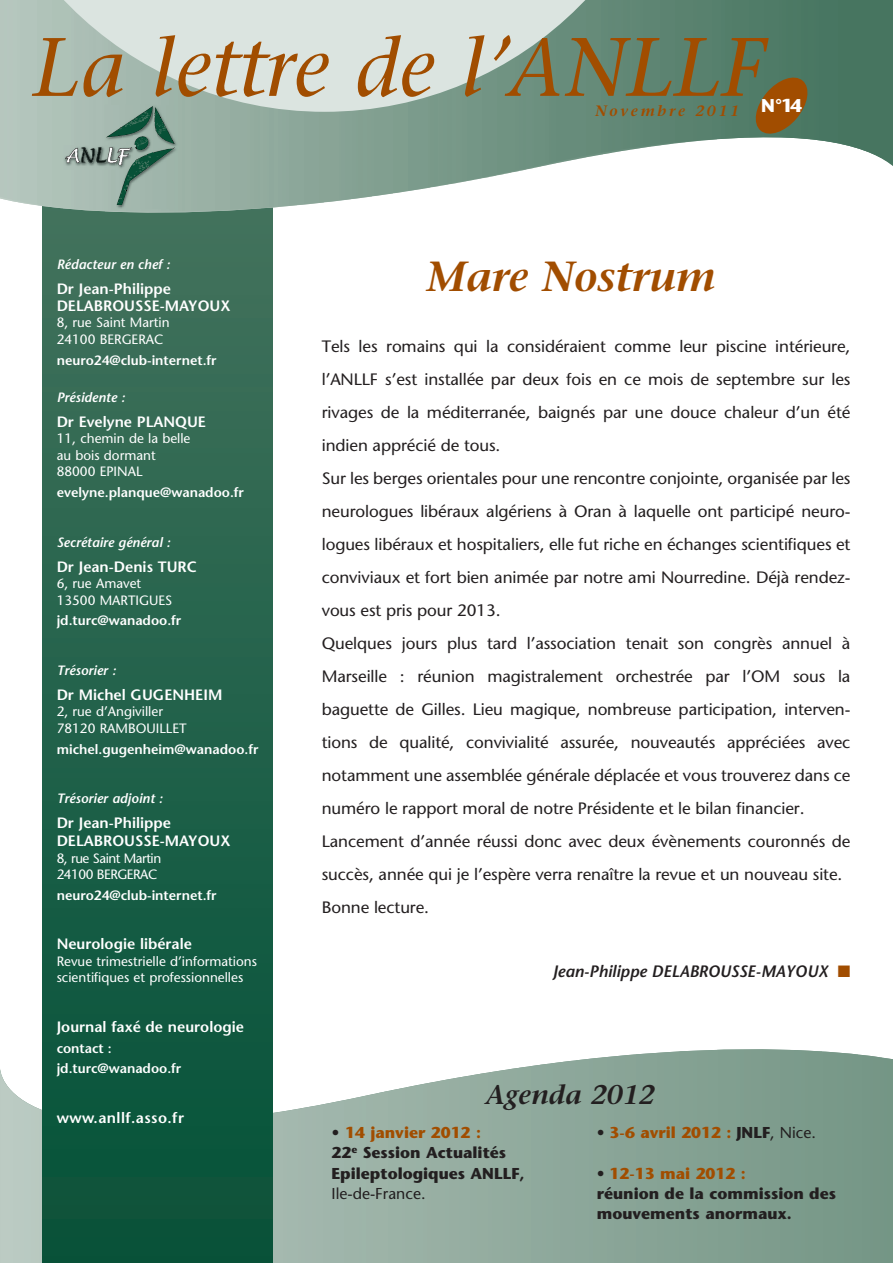
<style>
.page{position:relative;width:893px;height:1263px;background:#fff}
.page>*{position:absolute;margin:0;border:0;box-sizing:border-box;transform-origin:0 0}
.t1{font:italic 500 82.65px "Stone Serif Std";color:#a14d00}
.t2{font:italic 600 42px "Stone Serif Std";letter-spacing:-.01em;color:#a14d00}
.t3{font:italic 600 27px "Stone Serif Std";color:#231f20}
.t4{font:500 16.5px/33px "Stone Sans Std";letter-spacing:-.005em;color:#231f20}
.t5{font:italic 600 16.5px "Stone Sans Std";letter-spacing:-.005em;color:#231f20}
.t6{font:700 15.75px/20.2px "Stone Sans Std";color:#231f20}
.t7{font:700 15.75px "Stone Sans Std";color:#a14d00}
.t8{font:500 15.75px "Stone Sans Std";color:#231f20}
.t9{font:600 15px/16.5px "Stone Sans Std";color:#fff}
.t10{font:600 15px "Stone Sans Std";letter-spacing:.03em;color:#fff}
.t11{font:italic 600 15px "Stone Serif Std";letter-spacing:.18em;color:#a14d00}
.t12{font:500 13.5px/16.5px "Stone Sans Std";color:#fff}
.t13{font:600 13.5px/20.7px "Stone Sans Std";color:#fff}
.t14{font:italic 600 13.5px "Stone Sans Std";color:#fff}
.t15{font:500 13.5px/16.5px "Stone Sans Std";letter-spacing:-.035em;color:#fff}
.s1{color:#a14d00}
.s2{font-weight:500;color:#231f20}
.s3{color:#231f20}
.s4{font-weight:500}
</style>
<div class="page">
<svg style="left:0;top:1048px;width:893px;height:215px;background:#98b0a4"></svg>
<div style="left:43px;top:105px;width:229px;height:1158px;background:linear-gradient(to bottom,#477560,#045138)"></div>
<img style="left:0;top:0;width:893px;height:213px">
<img style="left:115px;top:206px;width:7px;height:3px">
<svg style="left:65px;top:148px;width:29px;height:11px"></svg>
<img style="left:96px;top:147px;width:10px;height:12px">
<img style="left:81px;top:150px;width:14px;height:9px">
<img style="left:97px;top:148px;width:9px;height:11px">
<img style="left:63px;top:159px;width:43px;height:11px">
<img style="left:105px;top:112px;width:1px;height:29px">
<img style="left:175px;top:120px;width:3px;height:28px">
<img style="left:122px;top:173px;width:56px;height:36px">
<svg style="left:106px;top:112px;width:69px;height:94px;background:#7b9a8d"></svg>
<svg style="left:0;top:0;width:685px;height:112px;background:#b1c4bb"></svg>
<svg style="left:752px;top:74px;width:59px;height:64px;background:#7a622f"></svg>
<h1 class="t1" style="left:33px;top:19px;width:734px">La lettre de l’ANLLF</h1>
<p class="t11" style="left:595px;top:105px;width:208px">Novembre 2011 <sup>N°14</sup></p>
<p class="t14" style="left:57px;top:259px;width:115px">Rédacteur en chef :</p>
<p class="t9" style="left:57px;top:281px;width:175px">Dr Jean-Philippe<br>DELABROUSSE-MAYOUX</p>
<p class="t12" style="left:57px;top:316px;width:114px">8, rue Saint Martin<br>24100 BERGERAC</p>
<p class="t13" style="left:57px;top:349px;width:162px">neuro24@club-internet.fr</p>
<p class="t14" style="left:57px;top:391px;width:70px">Présidente :</p>
<p class="t9" style="left:57px;top:413px;width:151px">Dr Evelyne PLANQUE</p>
<p class="t12" style="left:57px;top:432px;width:135px">11, chemin de la belle au bois dormant<br>88000 EPINAL</p>
<p class="t13" style="left:57px;top:482px;width:189px">evelyne.planque@wanadoo.fr</p>
<p class="t14" style="left:57px;top:536px;width:115px">Secrétaire général :</p>
<p class="t9" style="left:57px;top:558px;width:142px">Dr Jean-Denis TURC</p>
<p class="t12" style="left:57px;top:576px;width:117px">6, rue Amavet<br>13500 MARTIGUES</p>
<p class="t13" style="left:57px;top:610px;width:126px">jd.turc@wanadoo.fr</p>
<p class="t14" style="left:57px;top:664px;width:61px">Trésorier :</p>
<p class="t9" style="left:57px;top:686px;width:167px">Dr Michel GUGENHEIM</p>
<p class="t12" style="left:57px;top:705px;width:131px">2, rue d’Angiviller<br>78120 RAMBOUILLET</p>
<p class="t13" style="left:57px;top:738px;width:203px">michel.gugenheim@wanadoo.fr</p>
<p class="t14" style="left:57px;top:793px;width:107px">Trésorier adjoint :</p>
<p class="t9" style="left:57px;top:814px;width:175px;line-height:18px">Dr Jean-Philippe<br>DELABROUSSE-MAYOUX</p>
<p class="t15" style="left:57px;top:851px;width:106px">8, rue Saint Martin<br>24100 BERGERAC</p>
<p class="t13" style="left:57px;top:885px;width:162px">neuro24@club-internet.fr</p>
<p class="t9" style="left:57px;top:936px;width:137px">Neurologie libérale</p>
<p class="t12" style="left:57px;top:954px;width:202px">Revue trimestrielle d’informations scientifiques et professionnelles</p>
<p class="t9" style="left:57px;top:1018px;width:189px">Journal faxé de neurologie</p>
<p class="t13" style="left:57px;top:1038px;width:126px">contact : jd.turc@wanadoo.fr</p>
<p class="t10" style="left:57px;top:1109px;width:129px">www.anllf.asso.fr</p>
<h2 class="t2" style="left:427px;top:259px;width:291px">Mare Nostrum</h2>
<p class="t4" style="left:322px;top:331px;width:530px">Tels les romains qui la considéraient comme leur piscine intérieure, l’ANLLF s’est installée par deux fois en ce mois de septembre sur les rivages de la méditerranée, baignés par une douce chaleur d’un été indien apprécié de tous.<br>Sur les berges orientales pour une rencontre conjointe, organisée par les neurologues libéraux algériens à Oran à laquelle ont participé neuro&shy;logues libéraux et hospitaliers, elle fut riche en échanges scientifiques et conviviaux et fort bien animée par notre ami Nourredine. Déjà rendez&shy;vous est pris pour 2013.<br>Quelques jours plus tard l’association tenait son congrès annuel à Marseille : réunion magistralement orchestrée par l’OM sous la baguette de Gilles. Lieu magique, nombreuse participation, interven&shy;tions de qualité, convivialité assurée, nouveautés appréciées avec notamment une assemblée générale déplacée et vous trouverez dans ce numéro le rapport moral de notre Présidente et le bilan financier.<br>Lancement d’année réussi donc avec deux évènements couronnés de succès, année qui je l’espère verra renaître la revue et un nouveau site.<br>Bonne lecture.</p>
<p class="t5" style="left:553px;top:964px;width:299px">Jean-Philippe DELABROUSSE-MAYOUX <span class="s1">■</span></p>
<h3 class="t3" style="left:486px;top:1084px;width:171px">Agenda 2012</h3>
<p class="t6" style="left:332px;top:1124px;width:195px">• <span class="s1">14 janvier 2012 :<br></span>22<sup>e</sup> Session Actualités<br>Epileptologiques ANLLF,</p>
<p class="t8" style="left:332px;top:1187px;width:95px">Ile-de-France.</p>
<p class="t7" style="left:597px;top:1126px;width:221px"><span class="s2">•</span> 3-6 avril 2012 : <span class="s3">JNLF</span><span class="s2">, Nice.</span></p>
<p class="t6" style="left:597px;top:1164px;width:241px"><span class="s4">•</span> <span class="s1">12-13 mai 2012 :<br></span>réunion de la commission des mouvements anormaux.</p>
</div>
